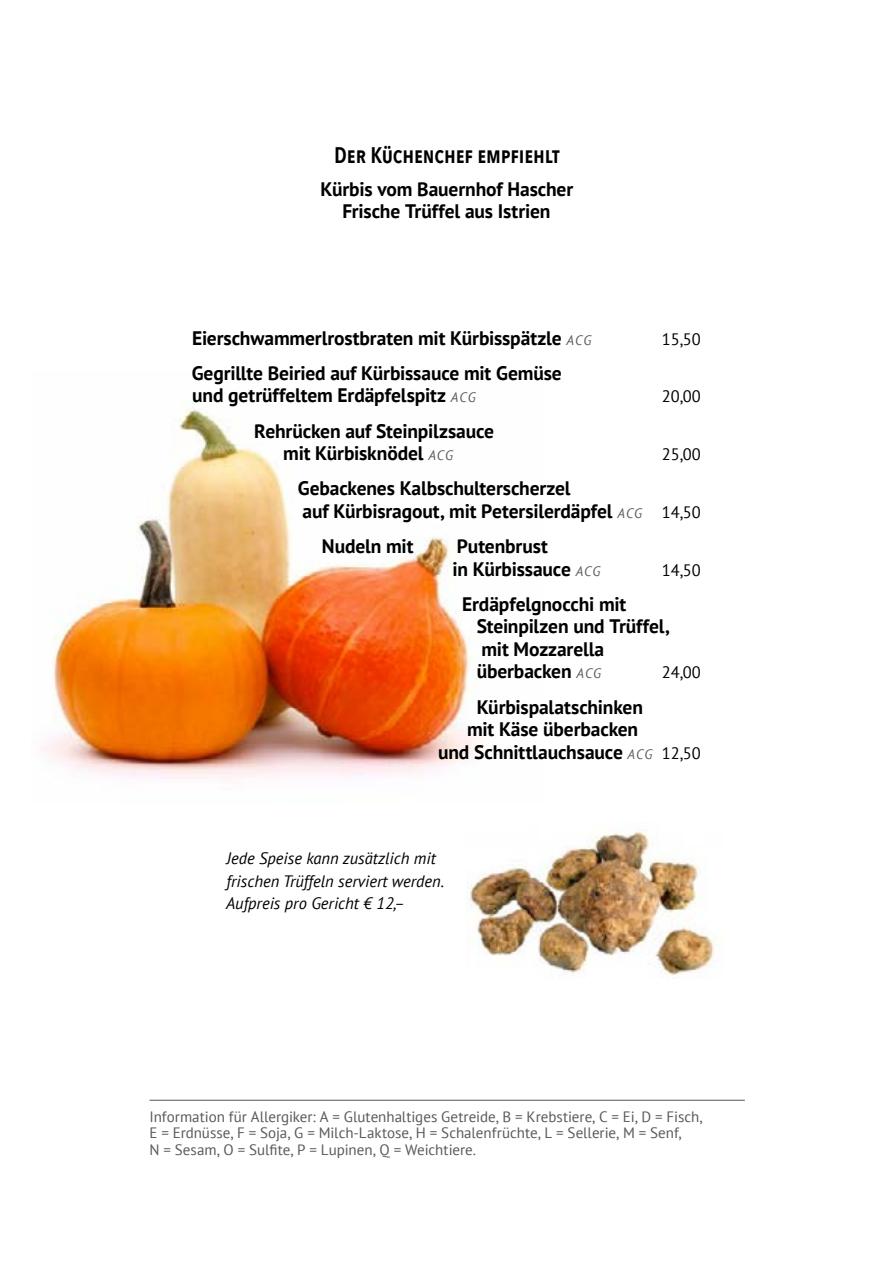
<style>
.page{position:relative;width:893px;height:1263px;background:#fff}
.page>*{position:absolute;margin:0;border:0;box-sizing:border-box;transform-origin:0 0}
.t1{font:600 22.5px "Avenir Next Condensed";letter-spacing:-.005em;color:#000}
.t2{font:700 19.5px/22.5px "PT Sans";letter-spacing:-.005em;color:#000}
.t3{font:italic 16.5px/22.5px "PT Sans";color:#000}
.t4{font:16.5px "PT Sans";color:#000}
.t5{font:15px/16.5px "PT Sans";color:#58585a}
.s1{font-weight:400;font-style:italic;font-size:13.65px;color:#58585a}
.s2{font-weight:400;font-size:16.5px}
</style>
<div class="page">
<hr style="left:150px;top:1100px;width:595px;height:1px;background:#58585a">
<img style="left:468px;top:830px;width:249px;height:147px">
<img style="left:43px;top:407px;width:436px;height:372px">
<p class="t1" style="left:334px;top:136px;width:227px">Der Küchenchef empfiehlt</p>
<p class="t2" style="left:321px;top:177px;width:254px;text-align:center">Kürbis vom Bauernhof Hascher<br>Frische Trüffel aus Istrien</p>
<p class="t2" style="left:192px;top:326px;width:401px">Eierschwammerlrostbraten mit Kürbisspätzle <span class="s1">ACG</span></p>
<p class="t4" style="left:662px;top:328px;width:41px">15,50</p>
<p class="t2" style="left:192px;top:361px;width:372px">Gegrillte Beiried auf Kürbissauce mit Gemüse und getrüffeltem Erdäpfelspitz <span class="s1">ACG</span></p>
<p class="t4" style="left:662px;top:386px;width:41px">20,00</p>
<p class="t2" style="left:283px;top:419px;width:212px;text-indent:-29px">Rehrücken auf Steinpilzsauce mit Kürbisknödel <span class="s1">ACG</span></p>
<p class="t4" style="left:662px;top:444px;width:41px">25,00</p>
<p class="t2" style="left:298px;top:477px;width:405px">Gebackenes Kalbschulterscherzel<br>auf Kürbisragout, mit Petersilerdäpfel <span class="s1">ACG</span> <span class="s2">14,50</span></p>
<p class="t2" style="left:322px;top:535px;width:93px">Nudeln mit</p>
<p class="t2" style="left:452px;top:535px;width:150px">Putenbrust<br>in Kürbissauce <span class="s1">ACG</span></p>
<p class="t4" style="left:662px;top:559px;width:41px">14,50</p>
<p class="t2" style="left:477px;top:592px;width:194px;text-indent:-15px">Erdäpfelgnocchi mit<br>Steinpilzen und Trüffel, mit Mozzarella überbacken <span class="s1">ACG</span></p>
<p class="t4" style="left:662px;top:662px;width:41px">24,00</p>
<p class="t2" style="left:477px;top:695px;width:168px">Kürbispalatschinken</p>
<p class="t2" style="left:467px;top:718px;width:173px">mit Käse überbacken</p>
<p class="t2" style="left:438px;top:740px;width:264px">und Schnittlauchsauce <span class="s1">ACG</span> <span class="s2">12,50</span></p>
<p class="t3" style="left:226px;top:847px;width:220px">Jede Speise kann zusätzlich mit frischen Trüffeln serviert werden.<br>Aufpreis pro Gericht € 12,–</p>
<p class="t5" style="left:150px;top:1108px;width:554px">Information für Allergiker: A = Glutenhaltiges Getreide, B = Krebstiere, C = Ei, D = Fisch,<br>E = Erdnüsse, F = Soja, G = Milch-Laktose, H = Schalenfrüchte, L = Sellerie, M = Senf,<br>N = Sesam, O = Sulfite, P = Lupinen, Q = Weichtiere.</p>
</div>
